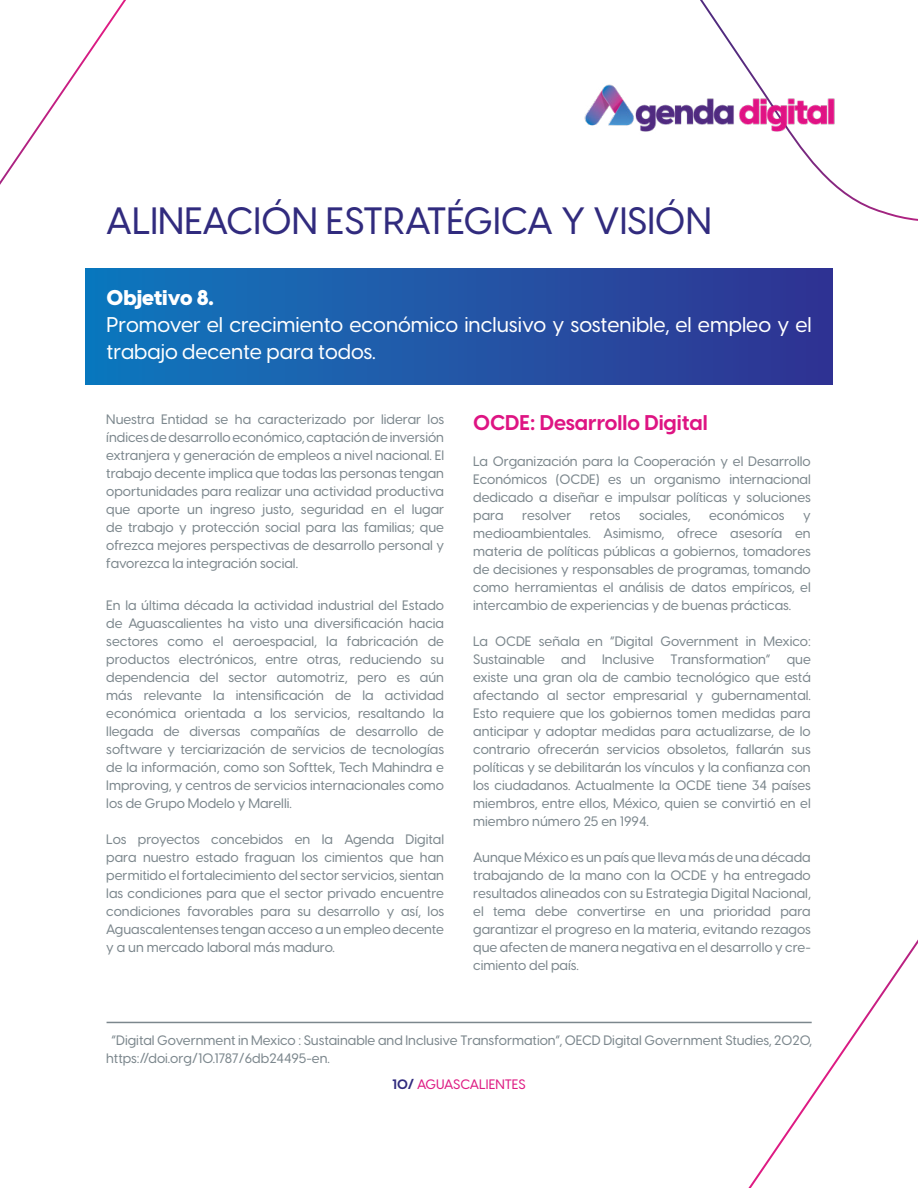
<style>
.page{position:relative;width:918px;height:1188px;background:#fff}
.page>*{position:absolute;margin:0;border:0;box-sizing:border-box;transform-origin:0 0}
.t1{font:500 37.5px "Visby CF";color:#312b7e}
.t2{font:500 21px/27px "Visby CF";color:#fff}
.t3{font:700 21px "Visby CF";color:#de1483}
.t4{font:800 21px "Visby CF";color:#fff}
.t5{font:500 13.5px/18px "Visby CF";color:#7c878d;text-align:justify}
.t6{font:500 13.5px "Visby CF";color:#de1b83}
.s1{font-weight:700;color:#312b7e}
</style>
<div class="page">
<svg style="left:748px;top:939px;width:170px;height:249px"></svg>
<svg style="left:700px;top:0;width:218px;height:221px"></svg>
<svg style="left:0;top:0;width:126px;height:185px"></svg>
<div style="left:86px;top:269px;width:746px;height:116px;background:linear-gradient(to right,#0f79bd,#323391)"></div>
<img style="left:584px;top:57px;width:260px;height:89px">
<hr style="left:107px;top:1022px;width:705px;height:1px;background:#7c878d">
<h1 class="t1" style="left:106px;top:193px;width:607px">ALINEACIÓN ESTRATÉGICA Y VISIÓN</h1>
<h2 class="t4" style="left:107px;top:281px;width:109px">Objetivo 8.</h2>
<h2 class="t2" style="left:107px;top:310px;width:707px">Promover el crecimiento económico inclusivo y sostenible, el empleo y el trabajo decente para todos.</h2>
<p class="t5" style="left:106px;top:409px;width:340px">Nuestra Entidad se ha caracterizado por liderar los índices de desarrollo económico, captación de inversión extranjera y generación de empleos a nivel nacional. El trabajo decente implica que todas las personas tengan oportunidades para realizar una actividad productiva que aporte un ingreso justo, seguridad en el lugar de trabajo y protección social para las familias; que ofrezca mejores perspectivas de desarrollo personal y favorezca la integración social.</p>
<p class="t5" style="left:106px;top:595px;width:339px">En la última década la actividad industrial del Estado de Aguascalientes ha visto una diversificación hacia sectores como el aeroespacial, la fabricación de productos electrónicos, entre otras, reduciendo su dependencia del sector automotriz, pero es aún más relevante la intensificación de la actividad económica orientada a los servicios, resaltando la llegada de diversas compañías de desarrollo de software y terciarización de servicios de tecnologías de la información, como son Softtek, Tech Mahindra e Improving, y centros de servicios internacionales como los de Grupo Modelo y Marelli.</p>
<p class="t5" style="left:106px;top:829px;width:339px">Los proyectos concebidos en la Agenda Digital para nuestro estado fraguan los cimientos que han permitido el fortalecimiento del sector servicios, sientan las condiciones para que el sector privado encuentre condiciones favorables para su desarrollo y así, los Aguascalentenses tengan acceso a un empleo decente y a un mercado laboral más maduro.</p>
<h2 class="t3" style="left:473px;top:407px;width:236px">OCDE: Desarrollo Digital</h2>
<p class="t5" style="left:473px;top:452px;width:339px">La Organización para la Cooperación y el Desarrollo Económicos (OCDE) es un organismo internacional dedicado a diseñar e impulsar políticas y soluciones para</p>
<p class="t5" style="left:522px;top:506px;width:51px">resolver</p>
<p class="t5" style="left:590px;top:506px;width:32px">retos</p>
<p class="t5" style="left:639px;top:506px;width:53px">sociales,</p>
<p class="t5" style="left:709px;top:506px;width:77px">económicos</p>
<p class="t5" style="left:473px;top:506px;width:339px;text-indent:330px">y medioambientales. Asimismo, ofrece asesoría en materia de políticas públicas a gobiernos, tomadores de decisiones y responsables de programas, tomando como herramientas el análisis de datos empíricos, el intercambio de experiencias y de buenas prácticas.</p>
<p class="t5" style="left:473px;top:632px;width:339px">La OCDE señala en “Digital Government in Mexico:<br>Sustainable and Inclusive Transformation” que existe una gran ola de cambio tecnológico que está afectando al sector empresarial y gubernamental.<br>Esto requiere que los gobiernos tomen medidas para anticipar y adoptar medidas para actualizarse, de lo contrario ofrecerán servicios obsoletos, fallarán sus políticas y se debilitarán los vínculos y la confianza con los ciudadanos. Actualmente la OCDE tiene 34 países miembros, entre ellos, México, quien se convirtió en el miembro número 25 en 1994.</p>
<p class="t5" style="left:473px;top:848px;width:339px">Aunque México es un país que lleva más de una década trabajando de la mano con la OCDE y ha entregado resultados alineados con su Estrategia Digital Nacional, el tema debe convertirse en una prioridad para garantizar el progreso en la materia, evitando rezagos que afecten de manera negativa en el desarrollo y cre&shy;cimiento del país.</p>
<p class="t5" style="left:106px;top:1030px;width:707px;text-indent:5px">“Digital Government in Mexico : Sustainable and Inclusive Transformation”, OECD Digital Government Studies, 2020, https://doi.org/10.1787/6db24495-en.</p>
<p class="t6" style="left:392px;top:1074px;width:135px"><span class="s1">10/</span> AGUASCALIENTES</p>
</div>
